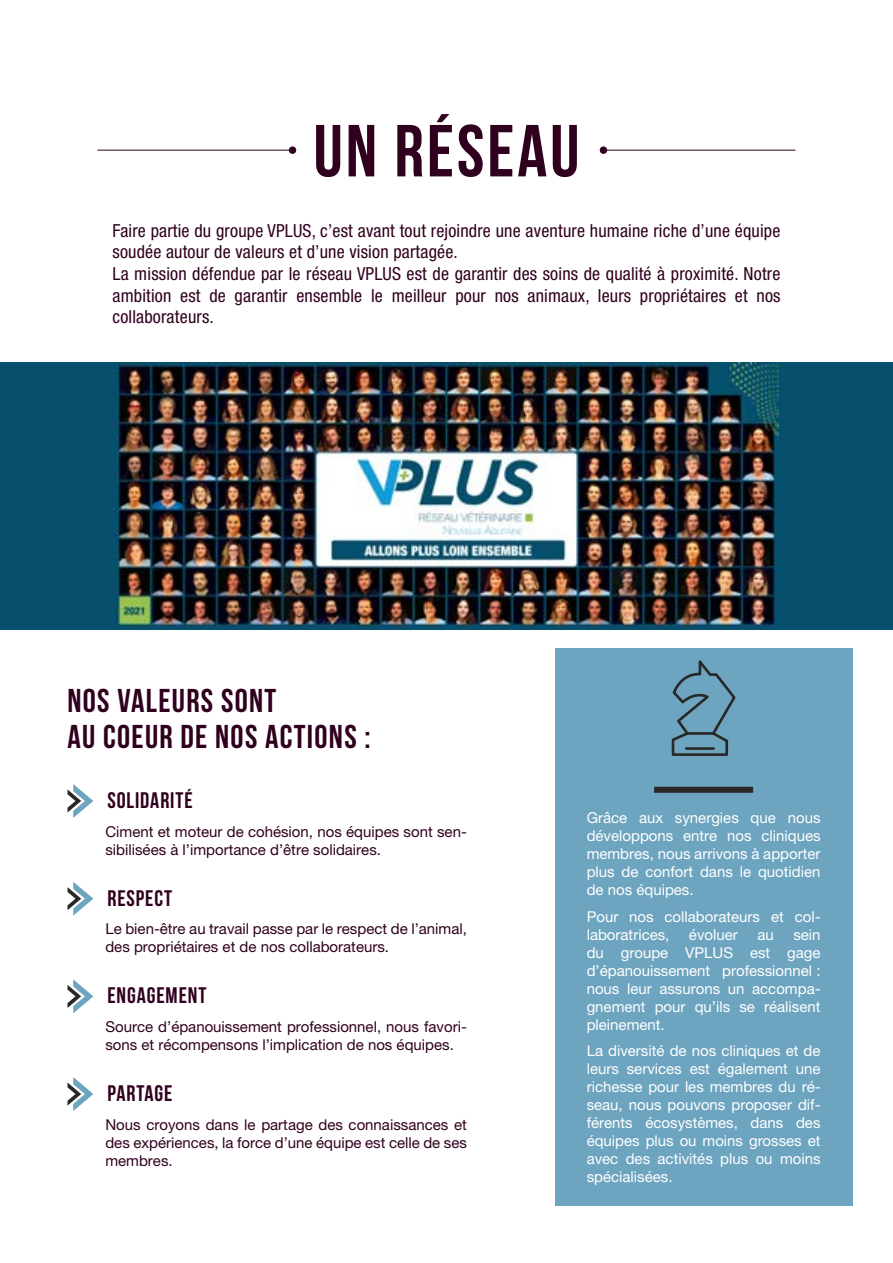
<style>
.page{position:relative;width:893px;height:1263px;background:#fff}
.page>*{position:absolute;margin:0;border:0;box-sizing:border-box;transform-origin:0 0}
.t1{font:700 73.5px "Bebas Neue";letter-spacing:.04em;color:#30011e}
.t2{font:700 33px/36px "Bebas Neue";letter-spacing:.04em;color:#30011e}
.t3{font:700 22.5px "Bebas Neue";letter-spacing:.04em;color:#30011e}
.t4{font:condensed 18px/21.6px "Helvetica Neue LT Pro";letter-spacing:.01em;color:#30011e}
.t5{font:15px/18px "Helvetica Neue LT Pro";color:#fff;text-align:justify}
.t6{font:15px/18px "Helvetica Neue LT Pro";color:#30011e}
</style>
<div class="page">
<svg style="left:67px;top:979px;width:26px;height:34px"></svg>
<svg style="left:67px;top:1077px;width:26px;height:34px"></svg>
<svg style="left:67px;top:882px;width:26px;height:34px"></svg>
<svg style="left:67px;top:784px;width:26px;height:34px"></svg>
<div style="left:0;top:362px;width:893px;height:267px;background:#06506d"></div>
<img style="left:114px;top:363px;width:665px;height:264px">
<hr style="left:97px;top:150px;width:193px;height:1px;background:#30011e">
<div style="left:289px;top:146px;width:7px;height:8px;background:#30011e;border-radius:50%"></div>
<hr style="left:603px;top:150px;width:192px;height:1px;background:#30011e">
<div style="left:600px;top:146px;width:7px;height:8px;background:#30011e;border-radius:50%"></div>
<div style="left:555px;top:648px;width:297px;height:557px;background:#6da4bf"></div>
<svg style="left:671px;top:662px;width:65px;height:94px"></svg>
<div style="left:654px;top:787px;width:99px;height:6px;background:#282827"></div>
<h1 class="t1" style="left:314px;top:111px;width:267px">UN RÉSEAU</h1>
<p class="t4" style="left:113px;top:219px;width:669px">Faire partie du groupe VPLUS, c’est avant tout rejoindre une aventure humaine riche d’une équipe soudée autour de valeurs et d’une vision partagée.<br>La mission défendue par le réseau VPLUS est de garantir des soins de qualité à proximité. Notre ambition est de garantir ensemble le meilleur pour nos animaux, leurs propriétaires et nos collaborateurs.</p>
<h2 class="t2" style="left:68px;top:683px;width:305px">NOS VALEURS SONT<br>AU COEUR DE NOS ACTIONS :</h2>
<h3 class="t3" style="left:107px;top:788px;width:87px">SOLIDARITÉ</h3>
<p class="t6" style="left:105px;top:822px;width:363px">Ciment et moteur de cohésion, nos équipes sont sen&shy;sibilisées à l’importance d’être solidaires.</p>
<h3 class="t3" style="left:107px;top:885px;width:66px">RESPECT</h3>
<p class="t6" style="left:105px;top:920px;width:363px">Le bien-être au travail passe par le respect de l’animal, des propriétaires et de nos collaborateurs.</p>
<h3 class="t3" style="left:107px;top:983px;width:100px">ENGAGEMENT</h3>
<p class="t6" style="left:105px;top:1017px;width:363px">Source d’épanouissement professionnel, nous favori&shy;sons et récompensons l’implication de nos équipes.</p>
<h3 class="t3" style="left:107px;top:1081px;width:67px">PARTAGE</h3>
<p class="t6" style="left:105px;top:1115px;width:363px;text-align:justify">Nous croyons dans le partage des connaissances et des expériences, la force d’une équipe est celle de ses membres.</p>
<p class="t5" style="left:587px;top:808px;width:235px">Grâce aux synergies que nous développons entre nos cliniques membres, nous arrivons à apporter plus de confort dans le quotidien de nos équipes.</p>
<p class="t5" style="left:587px;top:907px;width:235px">Pour nos collaborateurs et col&shy;laboratrices,</p>
<p class="t5" style="left:689px;top:925px;width:50px">évoluer</p>
<p class="t5" style="left:757px;top:925px;width:18px">au</p>
<p class="t5" style="left:587px;top:925px;width:235px;text-indent:207px">sein du groupe VPLUS est gage d’épanouissement professionnel : nous leur assurons un accompa&shy;gnement pour qu’ils se réalisent pleinement.</p>
<p class="t5" style="left:587px;top:1041px;width:235px">La diversité de nos cliniques et de leurs services est également une richesse pour les membres du ré&shy;seau, nous pouvons proposer dif&shy;férents écosystèmes, dans des équipes plus ou moins grosses et avec des activités plus ou moins spécialisées.</p>
</div>
